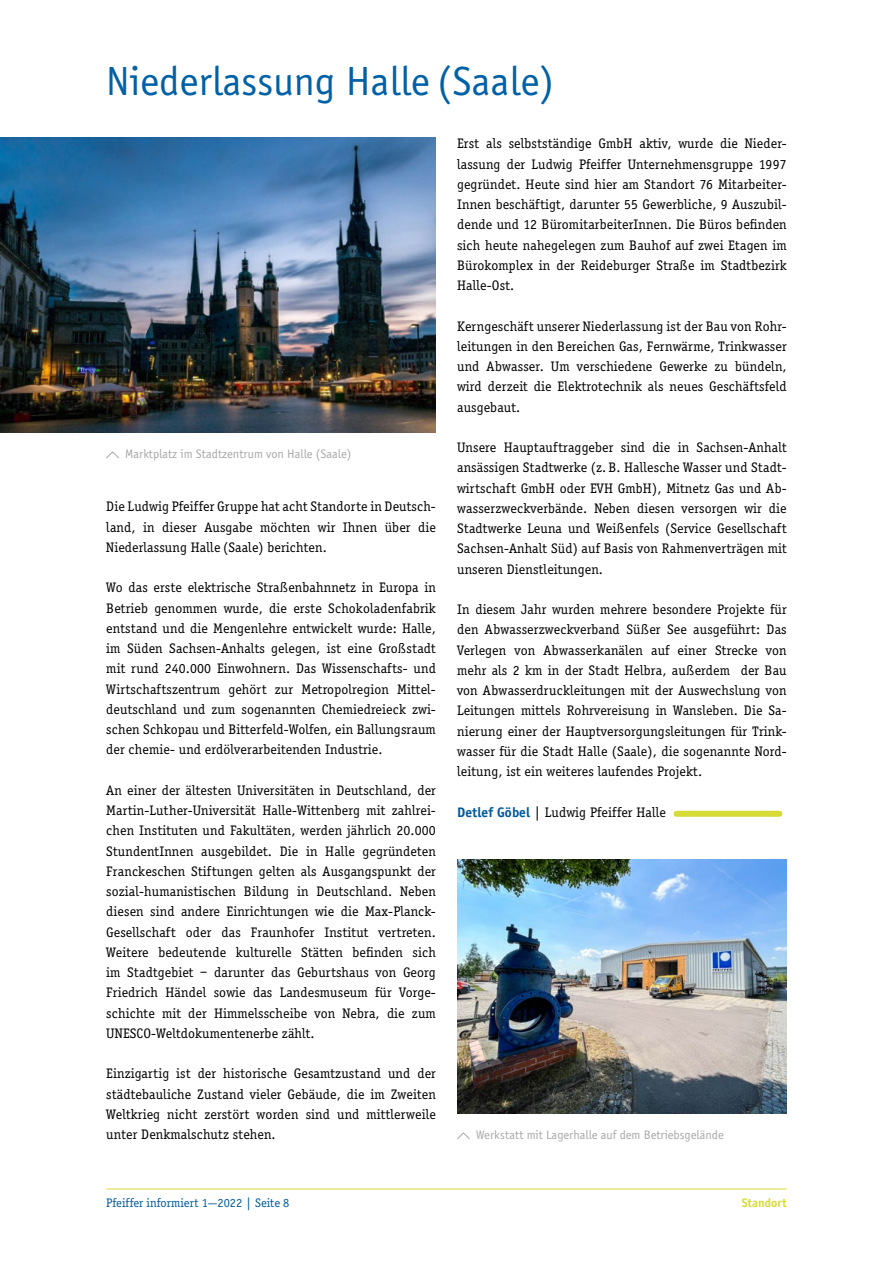
<style>
.page{position:relative;width:893px;height:1263px;background:#fff}
.page>*{position:absolute;margin:0;border:0;box-sizing:border-box;transform-origin:0 0}
.t1{font:42px "Officina Sans";color:#0061a7}
.t2{font:14.25px/20.2px "Officina Serif";letter-spacing:.01em;color:#000;text-align:justify}
.t3{font:12.75px "Officina Sans";color:#a8a8a7}
.t4{font:12.75px "Officina Serif";color:#005a9e}
.t5{font:700 12.75px "Officina Sans";color:#d7db35}
.s1{font-family:"Officina Sans";font-weight:700;color:#005a9e}
</style>
<div class="page">
<img style="left:457px;top:859px;width:330px;height:255px">
<hr style="left:107px;top:1188px;width:679px;height:1px;background:#d7db35">
<div style="left:676px;top:811px;width:103px;height:6px;background:#d7db35"></div>
<img style="left:0;top:138px;width:436px;height:295px">
<svg style="left:106px;top:451px;width:13px;height:8px"></svg>
<svg style="left:457px;top:1132px;width:13px;height:8px"></svg>
<h1 class="t1" style="left:106px;top:58px;width:450px">Niederlassung Halle (Saale)</h1>
<p class="t3" style="left:125px;top:447px;width:228px">Marktplatz im Stadtzentrum von Halle (Saale)</p>
<p class="t2" style="left:106px;top:497px;width:331px">Die Ludwig Pfeiffer Gruppe hat acht Standorte in Deutsch&shy;land, in dieser Ausgabe möchten wir Ihnen über die Niederlassung Halle (Saale) berichten.</p>
<p class="t2" style="left:106px;top:578px;width:331px">Wo das erste elektrische Straßenbahnnetz in Europa in Betrieb genommen wurde, die erste Schokoladenfabrik entstand und die Mengenlehre entwickelt wurde: Halle, im Süden Sachsen-Anhalts gelegen, ist eine Großstadt mit rund 240.000 Einwohnern. Das Wissenschafts- und Wirtschaftszentrum gehört zur Metropolregion Mittel&shy;deutschland und zum sogenannten Chemiedreieck zwi&shy;schen Schkopau und Bitterfeld-Wolfen, ein Ballungsraum der chemie- und erdölverarbeitenden Industrie.</p>
<p class="t2" style="left:106px;top:780px;width:331px">An einer der ältesten Universitäten in Deutschland, der Martin-Luther-Universität Halle-Wittenberg mit zahlrei&shy;chen Instituten und Fakultäten, werden jährlich 20.000<br>StundentInnen ausgebildet. Die in Halle gegründeten Franckeschen Stiftungen gelten als Ausgangspunkt der sozial-humanistischen Bildung in Deutschland. Neben diesen sind andere Einrichtungen wie die Max-Planck-Gesellschaft oder das Fraunhofer Institut vertreten.<br>Weitere bedeutende kulturelle Stätten befinden sich im Stadtgebiet – darunter das Geburtshaus von Georg Friedrich Händel sowie das Landesmuseum für Vorge&shy;schichte mit der Himmelsscheibe von Nebra, die zum UNESCO-Weltdokumentenerbe zählt.</p>
<p class="t2" style="left:106px;top:1064px;width:331px">Einzigartig ist der historische Gesamtzustand und der städtebauliche Zustand vieler Gebäude, die im Zweiten Weltkrieg nicht zerstört worden sind und mittlerweile unter Denkmalschutz stehen.</p>
<p class="t2" style="left:457px;top:134px;width:331px">Erst als selbstständige GmbH aktiv, wurde die Nieder&shy;lassung der Ludwig Pfeiffer Unternehmensgruppe 1997 gegründet. Heute sind hier am Standort 76 Mitarbeiter-Innen beschäftigt, darunter 55 Gewerbliche, 9 Auszubil&shy;dende und 12 BüromitarbeiterInnen. Die Büros befinden sich heute nahegelegen zum Bauhof auf zwei Etagen im Bürokomplex in der Reideburger Straße im Stadtbezirk Halle-Ost.</p>
<p class="t2" style="left:457px;top:316px;width:331px">Kerngeschäft unserer Niederlassung ist der Bau von Rohr&shy;leitungen in den Bereichen Gas, Fernwärme, Trinkwasser und Abwasser. Um verschiedene Gewerke zu bündeln, wird derzeit die Elektrotechnik als neues Geschäftsfeld ausgebaut.</p>
<p class="t2" style="left:457px;top:437px;width:331px">Unsere Hauptauftraggeber sind die in Sachsen-Anhalt ansässigen Stadtwerke (z. B. Hallesche Wasser und Stadt&shy;wirtschaft GmbH oder EVH GmbH), Mitnetz Gas und Ab&shy;wasserzweckverbände. Neben diesen versorgen wir die Stadtwerke Leuna und Weißenfels (Service Gesellschaft Sachsen-Anhalt Süd) auf Basis von Rahmenverträgen mit unseren Dienstleitungen.</p>
<p class="t2" style="left:457px;top:599px;width:331px">In diesem Jahr wurden mehrere besondere Projekte für den Abwasserzweckverband Süßer See ausgeführt: Das Verlegen von Abwasserkanälen auf einer Strecke von mehr als 2 km in der Stadt Helbra, außerdem der Bau von Abwasserdruckleitungen mit der Auswechslung von Leitungen mittels Rohrvereisung in Wansleben. Die Sa&shy;nierung einer der Hauptversorgungsleitungen für Trink&shy;wasser für die Stadt Halle (Saale), die sogenannte Nord&shy;leitung, ist ein weiteres laufendes Projekt.</p>
<p class="t2" style="left:457px;top:802px;width:210px"><span class="s1">Detlef Göbel</span> | Ludwig Pfeiffer Halle</p>
<p class="t3" style="left:476px;top:1128px;width:249px">Werkstatt mit Lagerhalle auf dem Betriebsgelände</p>
<p class="t4" style="left:106px;top:1195px;width:185px">Pfeiffer informiert 1—2022 | Seite 8</p>
<p class="t5" style="left:742px;top:1195px;width:46px">Standort</p>
</div>
